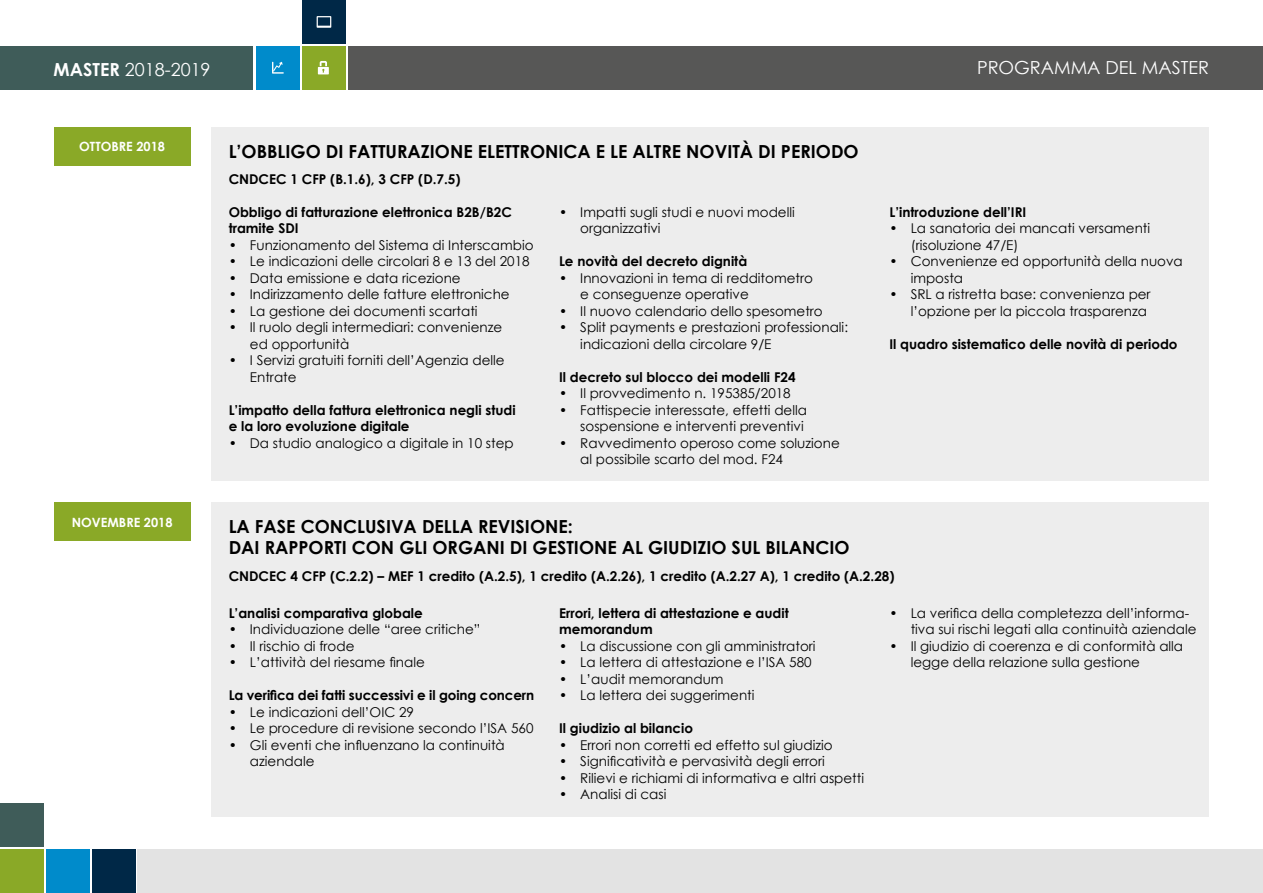
<style>
.page{position:relative;width:1263px;height:893px;background:#fff}
.page>*{position:absolute;margin:0;border:0;box-sizing:border-box;transform-origin:0 0}
.t1{font:700 18px/21px "Century Gothic";color:#000}
.t2{font:18px "Century Gothic";color:#fff}
.t3{font:13.5px/16.5px "Century Gothic";color:#000}
.t4{font:700 13.5px/16.5px "Century Gothic";color:#000}
.t5{font:700 12.75px "Century Gothic";color:#fff}
.s1{font-weight:700}
</style>
<div class="page">
<div style="left:348px;top:46px;width:915px;height:44px;background:#575756"></div>
<div style="left:0;top:46px;width:253px;height:44px;background:#3f5c59"></div>
<div style="left:302px;top:46px;width:44px;height:44px;background:#8aa927"></div>
<div style="left:302px;top:0;width:44px;height:44px;background:#002847"></div>
<div style="left:256px;top:46px;width:44px;height:44px;background:#008bcb"></div>
<svg style="left:318px;top:61px;width:11px;height:13px"></svg>
<svg style="left:317px;top:16px;width:14px;height:12px"></svg>
<svg style="left:272px;top:62px;width:12px;height:12px"></svg>
<div style="left:0;top:803px;width:44px;height:44px;background:#3f5c59"></div>
<div style="left:0;top:849px;width:44px;height:44px;background:#8aa927"></div>
<div style="left:92px;top:849px;width:44px;height:44px;background:#002847"></div>
<div style="left:138px;top:849px;width:1125px;height:44px;background:#e3e3e3"></div>
<div style="left:46px;top:849px;width:44px;height:44px;background:#008bcb"></div>
<div style="left:54px;top:128px;width:136px;height:38px;background:#8aa927"></div>
<div style="left:212px;top:128px;width:997px;height:353px;background:#ededed"></div>
<div style="left:54px;top:503px;width:136px;height:38px;background:#8aa927"></div>
<div style="left:212px;top:503px;width:997px;height:314px;background:#ededed"></div>
<h1 class="t2" style="left:54px;top:59px;width:158px"><span class="s1">MASTER</span> 2018-2019</h1>
<h1 class="t2" style="left:977px;top:57px;width:233px">PROGRAMMA DEL MASTER</h1>
<p class="t5" style="left:79px;top:139px;width:87px">OTTOBRE 2018</p>
<h1 class="t1" style="left:229px;top:141px;width:632px">L’OBBLIGO DI FATTURAZIONE ELETTRONICA E LE ALTRE NOVITÀ DI PERIODO</h1>
<p class="t4" style="left:229px;top:171px;width:233px">CNDCEC 1 CFP (B.1.6), 3 CFP (D.7.5)</p>
<p class="t4" style="left:229px;top:203px;width:285px">Obbligo di fatturazione elettronica B2B/B2C tramite SDI</p>
<p class="t3" style="left:229px;top:236px;width:306px">• Funzionamento del Sistema di Interscambio</p>
<p class="t3" style="left:229px;top:253px;width:302px">• Le indicazioni delle circolari 8 e 13 del 2018</p>
<p class="t3" style="left:229px;top:269px;width:234px">• Data emissione e data ricezione</p>
<p class="t3" style="left:229px;top:286px;width:282px">• Indirizzamento delle fatture elettroniche</p>
<p class="t3" style="left:229px;top:302px;width:250px">• La gestione dei documenti scartati</p>
<p class="t3" style="left:250px;top:319px;width:254px;text-indent:-21px">• Il ruolo degli intermediari: convenienze ed opportunità</p>
<p class="t3" style="left:250px;top:352px;width:256px;text-indent:-21px">• I Servizi gratuiti forniti dell’Agenzia delle<br>Entrate</p>
<p class="t4" style="left:229px;top:401px;width:289px">L’impatto della fattura elettronica negli studi e la loro evoluzione digitale</p>
<p class="t3" style="left:229px;top:434px;width:287px">• Da studio analogico a digitale in 10 step</p>
<p class="t3" style="left:580px;top:203px;width:216px;text-indent:-21px">• Impatti sugli studi e nuovi modelli organizzativi</p>
<p class="t4" style="left:559px;top:253px;width:190px">Le novità del decreto dignità</p>
<p class="t3" style="left:580px;top:269px;width:234px;text-indent:-21px">• Innovazioni in tema di redditometro e conseguenze operative</p>
<p class="t3" style="left:559px;top:302px;width:265px">• Il nuovo calendario dello spesometro</p>
<p class="t3" style="left:580px;top:319px;width:269px;text-indent:-21px">• Split payments e prestazioni professionali: indicazioni della circolare 9/E</p>
<p class="t4" style="left:559px;top:368px;width:238px">Il decreto sul blocco dei modelli F24</p>
<p class="t3" style="left:559px;top:385px;width:233px">• Il provvedimento n. 195385/2018</p>
<p class="t3" style="left:559px;top:401px;width:249px;text-align:right">• Fattispecie interessate, effetti della sospensione e interventi preventivi</p>
<p class="t3" style="left:580px;top:434px;width:261px;text-indent:-21px">• Ravvedimento operoso come soluzione al possibile scarto del mod. F24</p>
<p class="t5" style="left:72px;top:514px;width:102px">NOVEMBRE 2018</p>
<h1 class="t1" style="left:229px;top:516px;width:623px">LA FASE CONCLUSIVA DELLA REVISIONE:<br>DAI RAPPORTI CON GLI ORGANI DI GESTIONE AL GIUDIZIO SUL BILANCIO</h1>
<p class="t4" style="left:889px;top:203px;width:138px">L’introduzione dell’IRI</p>
<p class="t3" style="left:911px;top:220px;width:241px;text-indent:-21px">• La sanatoria dei mancati versamenti (risoluzione 47/E)</p>
<p class="t3" style="left:911px;top:253px;width:274px;text-indent:-21px">• Convenienze ed opportunità della nuova imposta</p>
<p class="t3" style="left:889px;top:286px;width:263px;text-align:right">• SRL a ristretta base: convenienza per l’opzione per la piccola trasparenza</p>
<p class="t4" style="left:889px;top:335px;width:290px">Il quadro sistematico delle novità di periodo</p>
<p class="t4" style="left:229px;top:567px;width:667px">CNDCEC 4 CFP (C.2.2) – MEF 1 credito (A.2.5), 1 credito (A.2.26), 1 credito (A.2.27 A), 1 credito (A.2.28)</p>
<p class="t4" style="left:229px;top:604px;width:196px">L’analisi comparativa globale</p>
<p class="t3" style="left:229px;top:621px;width:253px">• Individuazione delle “aree critiche”</p>
<p class="t3" style="left:229px;top:637px;width:127px">• Il rischio di frode</p>
<p class="t3" style="left:229px;top:654px;width:198px">• L’attività del riesame finale</p>
<p class="t4" style="left:229px;top:687px;width:307px">La verifica dei fatti successivi e il going concern</p>
<p class="t3" style="left:229px;top:703px;width:187px">• Le indicazioni dell’OIC 29</p>
<p class="t3" style="left:229px;top:720px;width:306px">• Le procedure di revisione secondo l’ISA 560</p>
<p class="t3" style="left:250px;top:736px;width:256px;text-indent:-21px">• Gli eventi che influenzano la continuità aziendale</p>
<p class="t4" style="left:559px;top:604px;width:231px">Errori, lettera di attestazione e audit memorandum</p>
<p class="t3" style="left:559px;top:637px;width:258px">• La discussione con gli amministratori</p>
<p class="t3" style="left:559px;top:654px;width:254px">• La lettera di attestazione e l’ISA 580</p>
<p class="t3" style="left:559px;top:670px;width:166px">• L’audit memorandum</p>
<p class="t3" style="left:559px;top:687px;width:197px">• La lettera dei suggerimenti</p>
<p class="t4" style="left:559px;top:720px;width:135px">Il giudizio al bilancio</p>
<p class="t3" style="left:559px;top:736px;width:275px">• Errori non corretti ed effetto sul giudizio</p>
<p class="t3" style="left:559px;top:753px;width:267px">• Significatività e pervasività degli errori</p>
<p class="t3" style="left:559px;top:769px;width:307px">• Rilievi e richiami di informativa e altri aspetti</p>
<p class="t3" style="left:559px;top:786px;width:109px">• Analisi di casi</p>
<p class="t3" style="left:911px;top:604px;width:287px;text-indent:-21px">• La verifica della completezza dell’informa&shy;tiva sui rischi legati alla continuità aziendale</p>
<p class="t3" style="left:911px;top:637px;width:274px;text-indent:-21px">• Il giudizio di coerenza e di conformità alla legge della relazione sulla gestione</p>
</div>
